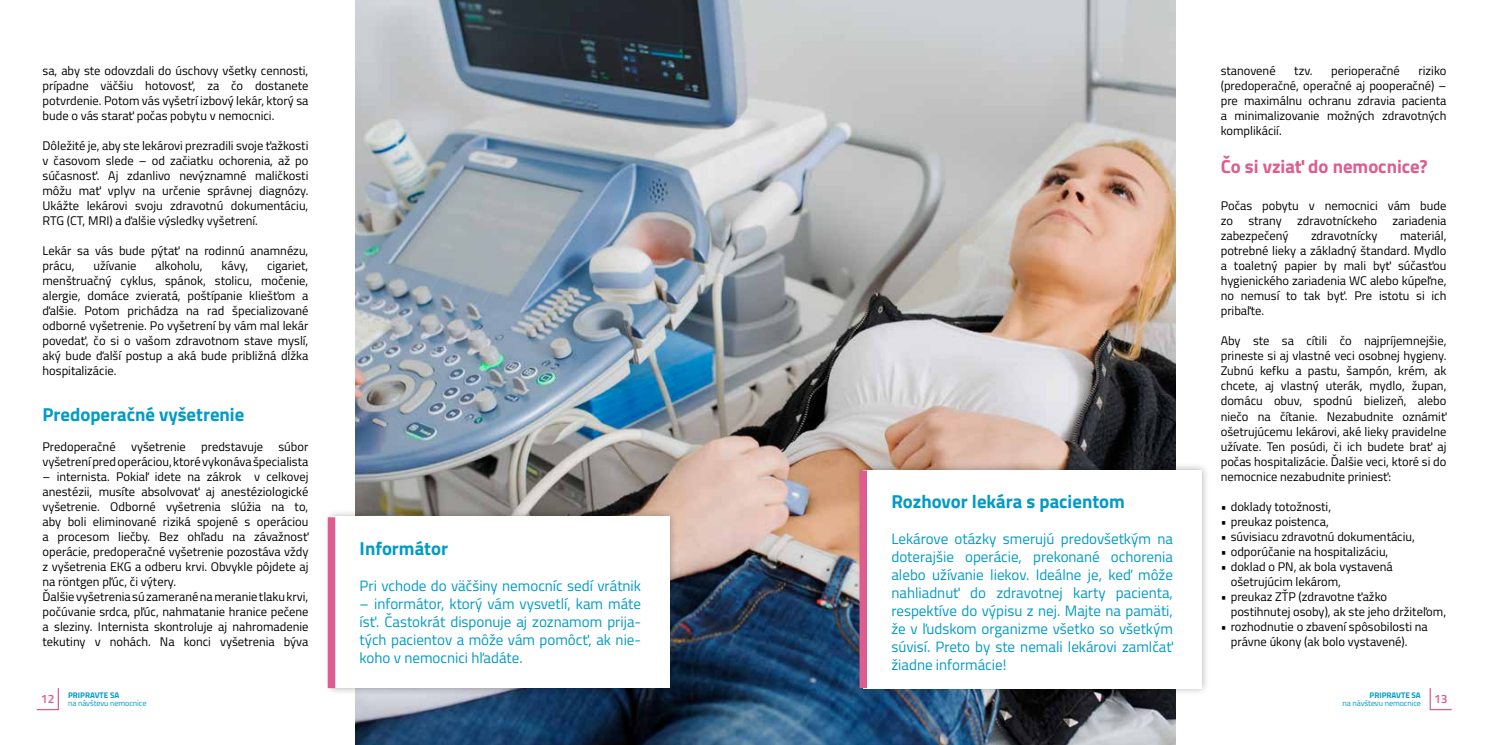
<style>
.page{position:relative;width:1489px;height:745px;background:#fff}
.page>*{position:absolute;margin:0;border:0;box-sizing:border-box;transform-origin:0 0}
.t1{font:700 18.75px "Titillium Web";color:#009bc7}
.t2{font:700 18.75px "Titillium Web";color:#dd5d8f}
.t3{font:15px/18px "Titillium Web";color:#009bc7;text-align:justify}
.t4{font:12.5px/15px "Titillium Web";color:#000;text-align:justify}
.t5{font:8.12px/7.5px "Titillium Web";letter-spacing:-.01em;color:#009bc7}
.s1{font-weight:600;font-size:12.12px;color:#dd5d8f}
.s2{font-weight:700}
</style>
<div class="page">
<svg style="left:36px;top:688px;width:23px;height:22px"></svg>
<svg style="left:1429px;top:688px;width:23px;height:22px"></svg>
<img style="left:356px;top:0;width:819px;height:744px">
<div style="left:324px;top:509px;width:354px;height:186px;background:#000;opacity:.3"></div>
<div style="left:331px;top:516px;width:339px;height:171px;background:#fff"></div>
<div style="left:328px;top:517px;width:7px;height:170px;background:#dd5d8f"></div>
<div style="left:855px;top:462px;width:354px;height:233px;background:#000;opacity:.3"></div>
<div style="left:863px;top:469px;width:338px;height:218px;background:#fff"></div>
<div style="left:859px;top:470px;width:8px;height:217px;background:#dd5d8f"></div>
<p class="t4" style="left:43px;top:63px;width:267px">sa, aby ste odovzdali do úschovy všetky cennosti, prípadne väčšiu hotovosť, za čo dostanete potvrdenie. Potom vás vyšetrí izbový lekár, ktorý sa bude o vás starať počas pobytu v nemocnici.</p>
<p class="t4" style="left:43px;top:138px;width:267px">Dôležité je, aby ste lekárovi prezradili svoje ťažkosti v časovom slede – od začiatku ochorenia, až po súčasnosť. Aj zdanlivo nevýznamné maličkosti môžu mať vplyv na určenie správnej diagnózy.<br>Ukážte lekárovi svoju zdravotnú dokumentáciu, RTG (CT, MRI) a ďalšie výsledky vyšetrení.</p>
<p class="t4" style="left:43px;top:243px;width:267px">Lekár sa vás bude pýtať na rodinnú anamnézu, prácu,</p>
<p class="t4" style="left:93px;top:258px;width:44px">užívanie</p>
<p class="t4" style="left:155px;top:258px;width:49px">alkoholu,</p>
<p class="t4" style="left:221px;top:258px;width:28px">kávy,</p>
<p class="t4" style="left:43px;top:258px;width:267px;text-indent:224px">cigariet, menštruačný cyklus, spánok, stolicu, močenie, alergie, domáce zvieratá, poštípanie kliešťom a ďalšie. Potom prichádza na rad špecializované odborné vyšetrenie. Po vyšetrení by vám mal lekár povedať, čo si o vašom zdravotnom stave myslí, aký bude ďalší postup a aká bude približná dĺžka hospitalizácie.</p>
<h1 class="t1" style="left:43px;top:399px;width:203px">Predoperačné vyšetrenie</h1>
<p class="t4" style="left:43px;top:438px;width:267px">Predoperačné vyšetrenie predstavuje súbor vyšetrení pred operáciou, ktoré vykonáva špecialista</p>
<p class="t4" style="left:43px;top:468px;width:267px;text-align:left">– internista. Pokiaľ idete na zákrok v celkovej anestézii, musíte absolvovať aj anestéziologické vyšetrenie. Odborné vyšetrenia slúžia na to, aby boli eliminované riziká spojené s operáciou a procesom liečby. Bez ohľadu na závažnosť operácie, predoperačné vyšetrenie pozostáva vždy z vyšetrenia EKG a odberu krvi. Obvykle pôjdete aj na röntgen pľúc, či výtery.<br>Ďalšie vyšetrenia sú zamerané na meranie tlaku krvi, počúvanie srdca, pľúc, nahmatanie hranice pečene a sleziny. Internista skontroluje aj nahromadenie tekutiny v nohách. Na konci vyšetrenia býva</p>
<h1 class="t1" style="left:359px;top:533px;width:90px">Informátor</h1>
<p class="t3" style="left:359px;top:575px;width:283px">Pri vchode do väčšiny nemocníc sedí vrátnik</p>
<p class="t3" style="left:359px;top:593px;width:283px">– informátor, ktorý vám vysvetlí, kam máte ísť. Častokrát disponuje aj zoznamom prija&shy;tých pacientov a môže vám pomôcť, ak nie&shy;koho v nemocnici hľadáte.</p>
<h1 class="t1" style="left:891px;top:486px;width:235px">Rozhovor lekára s pacientom</h1>
<p class="t3" style="left:891px;top:528px;width:283px">Lekárove otázky smerujú predovšetkým na doterajšie operácie, prekonané ochorenia alebo užívanie liekov. Ideálne je, keď môže nahliadnuť do zdravotnej karty pacienta, respektíve do výpisu z nej. Majte na pamäti, že v ľudskom organizme všetko so všetkým súvisí. Preto by ste nemali lekárovi zamlčať žiadne informácie!</p>
<p class="t4" style="left:1220px;top:63px;width:56px">stanovené</p>
<p class="t4" style="left:1294px;top:63px;width:20px">tzv.</p>
<p class="t4" style="left:1331px;top:63px;width:70px">perioperačné</p>
<p class="t4" style="left:1220px;top:63px;width:227px;text-indent:198px">riziko (predoperačné, operačné aj pooperačné) – pre maximálnu ochranu zdravia pacienta a minimalizovanie možných zdravotných komplikácií.</p>
<h1 class="t2" style="left:1220px;top:152px;width:208px">Čo si vziať do nemocnice?</h1>
<p class="t4" style="left:1220px;top:198px;width:227px">Počas pobytu v nemocnici vám bude zo strany zdravotníckeho zariadenia zabezpečený</p>
<p class="t4" style="left:1220px;top:228px;width:227px;text-indent:179px">materiál, potrebné lieky a základný štandard. Mydlo a toaletný papier by mali byť súčasťou hygienického zariadenia WC alebo kúpeľne, no nemusí to tak byť. Pre istotu si ich pribaľte.</p>
<p class="t4" style="left:1220px;top:333px;width:227px">Aby ste sa cítili čo najpríjemnejšie, prineste si aj vlastné veci osobnej hygieny.<br>Zubnú kefku a pastu, šampón, krém, ak chcete, aj vlastný uterák, mydlo, župan, domácu obuv, spodnú bielizeň, alebo niečo na čítanie. Nezabudnite oznámiť ošetrujúcemu lekárovi, aké lieky pravidelne užívate. Ten posúdi, či ich budete brať aj počas hospitalizácie. Ďalšie veci, ktoré si do nemocnice nezabudnite priniesť:</p>
<p class="t4" style="left:1220px;top:498px;width:112px">• doklady totožnosti,</p>
<p class="t4" style="left:1220px;top:513px;width:110px">• preukaz poistenca,</p>
<p class="t4" style="left:1220px;top:528px;width:196px">• súvisiacu zdravotnú dokumentáciu,</p>
<p class="t4" style="left:1220px;top:543px;width:169px">• odporúčanie na hospitalizáciu,</p>
<p class="t4" style="left:1230px;top:558px;width:164px;text-indent:-10px">• doklad o PN, ak bola vystavená ošetrujúcim lekárom,</p>
<p class="t4" style="left:1230px;top:588px;width:217px;text-indent:-10px">• preukaz ZŤP (zdravotne ťažko postihnutej osoby), ak ste jeho držiteľom,</p>
<p class="t4" style="left:1230px;top:618px;width:199px;text-indent:-10px">• rozhodnutie o zbavení spôsobilosti na právne úkony (ak bolo vystavené).</p>
<p class="t4" style="left:1310px;top:228px;width:68px">zdravotnícky</p>
<p class="t5" style="left:68px;top:691px;width:80px;text-indent:-27px"><span class="s1">12</span> <span class="s2">Pripravte sa<br></span>na návštevu nemocnice</p>
<p class="t5" style="left:1342px;top:691px;width:107px;text-align:center"><span class="s2">Pripravte sa<br></span>na návštevu nemocnice <sup>13</sup></p>
</div>
